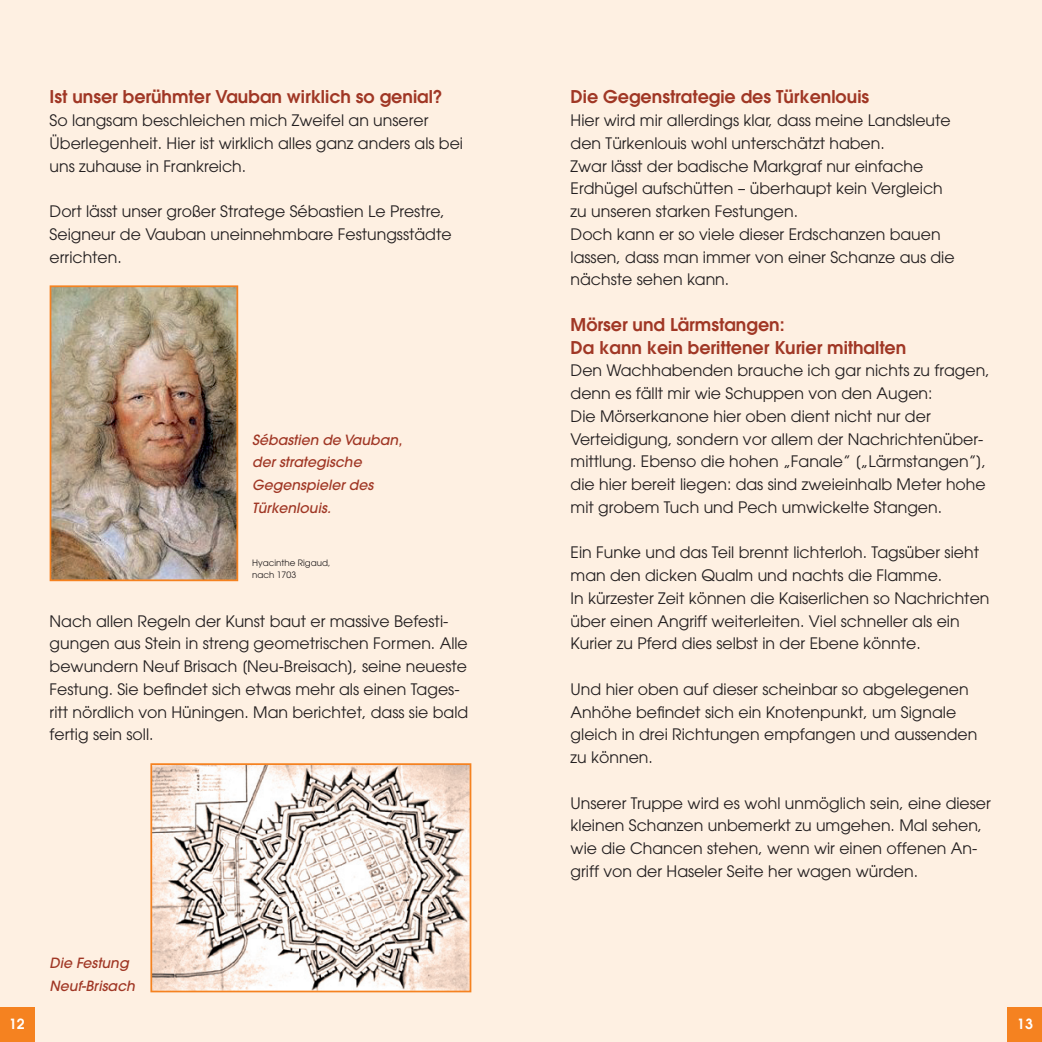
<style>
.page{position:relative;width:1042px;height:1042px;background:#fff}
.page>*{position:absolute;margin:0;border:0;box-sizing:border-box;transform-origin:0 0}
.t1{font:600 17.5px/22.8px "Avant Garde";color:#a03725}
.t2{font:15.75px/22.8px "Avant Garde";color:#231f20}
.t3{font:italic 500 14px/22.8px "Avant Garde";color:#a03725}
.t4{font:600 14px "Avant Garde";color:#fff}
.t5{font:8.75px/12.2px "Avant Garde";color:#231f20}
</style>
<div class="page">
<div style="left:0;top:0;width:521px;height:1042px;background:#fef0e2"></div>
<div style="left:521px;top:0;width:521px;height:1042px;background:#fef0e2"></div>
<div style="left:1007px;top:1007px;width:35px;height:35px;background:#f58220"></div>
<div style="left:0;top:1007px;width:35px;height:35px;background:#f58220"></div>
<img style="left:53px;top:288px;width:182px;height:290px">
<div style="left:50px;top:285px;width:188px;height:296px;border:2px solid #f58220"></div>
<img style="left:153px;top:766px;width:315px;height:223px">
<div style="left:150px;top:763px;width:321px;height:229px;border:2px solid #f58220"></div>
<p class="t1" style="left:50px;top:85px;width:395px">Ist unser berühmter Vauban wirklich so genial?</p>
<p class="t2" style="left:50px;top:109px;width:415px">So langsam beschleichen mich Zweifel an unserer<br>Überlegenheit. Hier ist wirklich alles ganz anders als bei uns zuhause in Frankreich.</p>
<p class="t2" style="left:50px;top:200px;width:403px">Dort lässt unser großer Stratege Sébastien Le Prestre,<br>Seigneur de Vauban uneinnehmbare Festungsstädte errichten.</p>
<p class="t3" style="left:252px;top:428px;width:152px">Sébastien de Vauban, der strategische<br>Gegenspieler des<br>Türkenlouis.</p>
<p class="t5" style="left:252px;top:556px;width:80px">Hyacinthe Rigaud, nach 1703</p>
<p class="t2" style="left:50px;top:609px;width:420px">Nach allen Regeln der Kunst baut er massive Befesti&shy;gungen aus Stein in streng geometrischen Formen. Alle bewundern Neuf Brisach [Neu-Breisach], seine neueste Festung. Sie befindet sich etwas mehr als einen Tages&shy;ritt nördlich von Hüningen. Man berichtet, dass sie bald fertig sein soll.</p>
<p class="t3" style="left:50px;top:951px;width:87px">Die Festung<br>Neuf-Brisach</p>
<p class="t1" style="left:570px;top:85px;width:300px">Die Gegenstrategie des Türkenlouis</p>
<p class="t2" style="left:570px;top:109px;width:386px">Hier wird mir allerdings klar, dass meine Landsleute den Türkenlouis wohl unterschätzt haben.<br>Zwar lässt der badische Markgraf nur einfache Erdhügel aufschütten – überhaupt kein Vergleich zu unseren starken Festungen.<br>Doch kann er so viele dieser Erdschanzen bauen lassen, dass man immer von einer Schanze aus die nächste sehen kann.</p>
<p class="t1" style="left:570px;top:313px;width:337px">Mörser und Lärmstangen:<br>Da kann kein berittener Kurier mithalten</p>
<p class="t2" style="left:570px;top:359px;width:420px">Den Wachhabenden brauche ich gar nichts zu fragen, denn es fällt mir wie Schuppen von den Augen:<br>Die Mörserkanone hier oben dient nicht nur der Verteidigung, sondern vor allem der Nachrichtenüber&shy;mittlung. Ebenso die hohen „Fanale” [„Lärmstangen”], die hier bereit liegen: das sind zweieinhalb Meter hohe mit grobem Tuch und Pech umwickelte Stangen.</p>
<p class="t2" style="left:570px;top:541px;width:420px">Ein Funke und das Teil brennt lichterloh. Tagsüber sieht man den dicken Qualm und nachts die Flamme.<br>In kürzester Zeit können die Kaiserlichen so Nachrichten über einen Angriff weiterleiten. Viel schneller als ein Kurier zu Pferd dies selbst in der Ebene könnte.</p>
<p class="t2" style="left:570px;top:678px;width:408px">Und hier oben auf dieser scheinbar so abgelegenen Anhöhe befindet sich ein Knotenpunkt, um Signale gleich in drei Richtungen empfangen und aussenden zu können.</p>
<p class="t2" style="left:570px;top:791px;width:422px">Unserer Truppe wird es wohl unmöglich sein, eine dieser kleinen Schanzen unbemerkt zu umgehen. Mal sehen, wie die Chancen stehen, wenn wir einen offenen An&shy;griff von der Haseler Seite her wagen würden.</p>
<p class="t4" style="left:9px;top:1014px;width:17px">12</p>
<p class="t4" style="left:1017px;top:1014px;width:17px">13</p>
</div>
